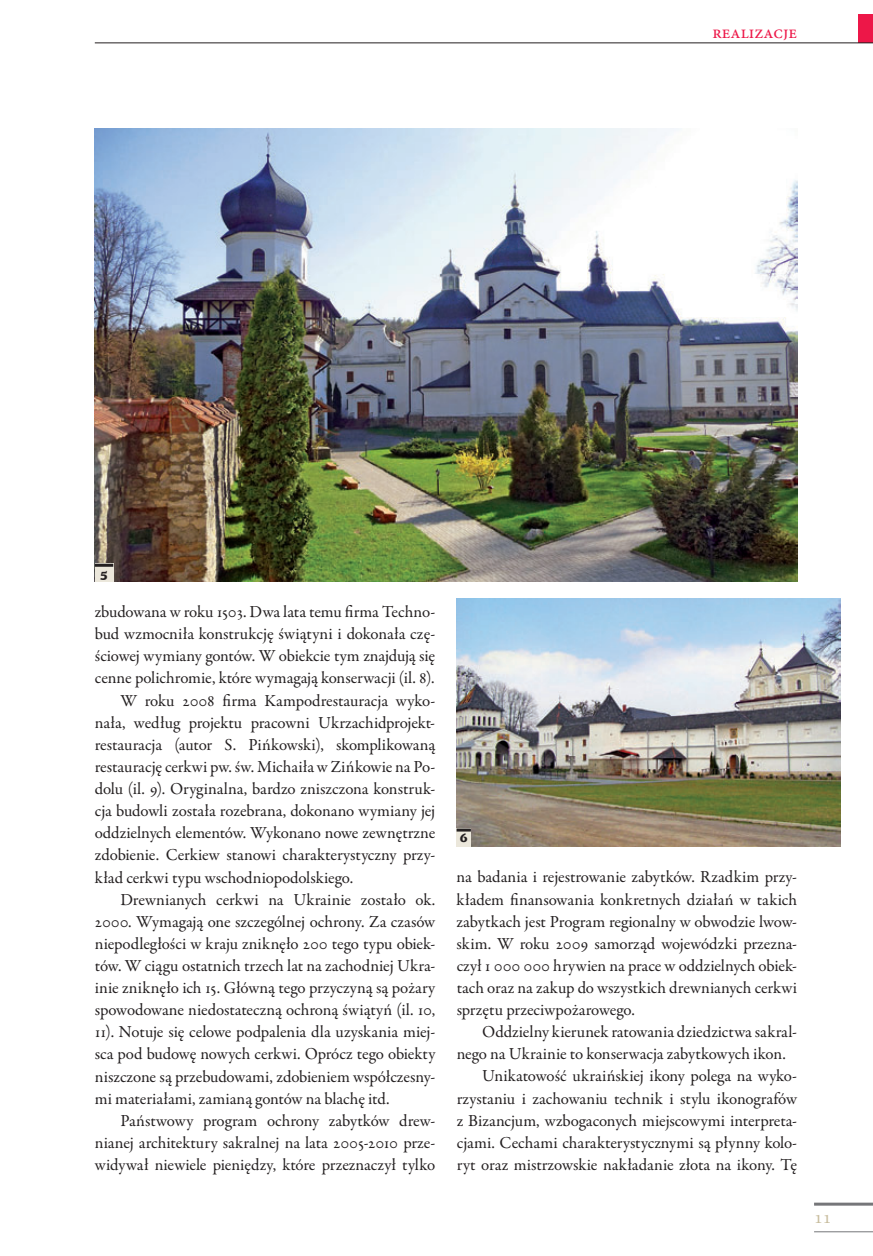
<style>
.page{position:relative;width:873px;height:1256px;background:#fff}
.page>*{position:absolute;margin:0;border:0;box-sizing:border-box;transform-origin:0 0}
.t1{font:18px "Minion Pro";color:#ed1748}
.t2{font:18px "Minion Pro";color:#c8bd9e}
.t3{font:16.8px/22px "Garamond Premr Pro";color:#231f20;text-align:justify}
.t4{font:16.8px "Garamond Premr Pro";letter-spacing:-.02em;color:#231f20}
.t5{font:900 12.75px "PF Agora Serif Pro";color:#231f20}
</style>
<div class="page">
<div style="left:857px;top:14px;width:15px;height:29px;background:#ed1748"></div>
<hr style="left:813px;top:1202px;width:59px;height:3px;background:#757679">
<hr style="left:813px;top:1231px;width:59px;height:1px;background:#757679">
<hr style="left:95px;top:43px;width:777px;height:1px;background:#231f20">
<img style="left:456px;top:598px;width:384px;height:248px">
<div style="left:456px;top:828px;width:14px;height:18px;background:#ebe7db"></div>
<hr style="left:456px;top:828px;width:14px;height:3px;background:#231f20">
<img style="left:95px;top:129px;width:701px;height:453px">
<div style="left:95px;top:564px;width:18px;height:18px;background:#ebe7db"></div>
<hr style="left:95px;top:564px;width:18px;height:3px;background:#231f20">
<p class="t1" style="left:712px;top:20px;width:86px">realizacje</p>
<p class="t5" style="left:100px;top:565px;width:9px">5</p>
<p class="t4" style="left:95px;top:601px;width:342px">zbudowana w roku 1503. Dwa lata temu firma Techno-</p>
<p class="t3" style="left:95px;top:623px;width:342px">bud wzmocniła konstrukcję świątyni i dokonała czę-</p>
<p class="t3" style="left:95px;top:645px;width:342px">ściowej wymiany gontów. W obiekcie tym znajdują się</p>
<p class="t3" style="left:95px;top:667px;width:341px">cenne polichromie, które wymagają konserwacji (il. 8).</p>
<p class="t3" style="left:120px;top:689px;width:316px">W roku 2008 firma Kampodrestauracja wyko-</p>
<p class="t3" style="left:95px;top:711px;width:342px">nała, według projektu pracowni Ukrzachidprojekt-</p>
<p class="t3" style="left:95px;top:734px;width:342px">restauracja (autor S. Pińkowski), skomplikowaną</p>
<p class="t3" style="left:95px;top:756px;width:342px">restaurację cerkwi pw. św. Michaiła w Zińkowie na Po-</p>
<p class="t3" style="left:95px;top:778px;width:342px">dolu (il. 9). Oryginalna, bardzo zniszczona konstruk-</p>
<p class="t3" style="left:95px;top:800px;width:342px">cja budowli została rozebrana, dokonano wymiany jej</p>
<p class="t3" style="left:95px;top:822px;width:342px">oddzielnych elementów. Wykonano nowe zewnętrzne</p>
<p class="t3" style="left:95px;top:844px;width:342px">zdobienie. Cerkiew stanowi charakterystyczny przy-</p>
<p class="t3" style="left:95px;top:866px;width:260px">kład cerkwi typu wschodniopodolskiego.</p>
<p class="t3" style="left:120px;top:888px;width:316px">Drewnianych cerkwi na Ukrainie zostało ok.</p>
<p class="t3" style="left:95px;top:910px;width:342px">2000. Wymagają one szczególnej ochrony. Za czasów</p>
<p class="t3" style="left:95px;top:933px;width:342px">niepodległości w kraju zniknęło 200 tego typu obiek-</p>
<p class="t3" style="left:95px;top:955px;width:342px">tów. W ciągu ostatnich trzech lat na zachodniej Ukra-</p>
<p class="t3" style="left:95px;top:977px;width:342px">inie zniknęło ich 15. Główną tego przyczyną są pożary</p>
<p class="t3" style="left:95px;top:999px;width:342px">spowodowane niedostateczną ochroną świątyń (il. 10,</p>
<p class="t3" style="left:95px;top:1021px;width:342px">11). Notuje się celowe podpalenia dla uzyskania miej-</p>
<p class="t3" style="left:95px;top:1043px;width:342px">sca pod budowę nowych cerkwi. Oprócz tego obiekty</p>
<p class="t3" style="left:95px;top:1065px;width:342px">niszczone są przebudowami, zdobieniem współczesny-</p>
<p class="t3" style="left:95px;top:1087px;width:296px">mi materiałami, zamianą gontów na blachę itd.</p>
<p class="t3" style="left:120px;top:1109px;width:316px">Państwowy program ochrony zabytków drew-</p>
<p class="t4" style="left:95px;top:1132px;width:342px">nianej architektury sakralnej na lata 2005-2010 prze-</p>
<p class="t3" style="left:95px;top:1154px;width:342px">widywał niewiele pieniędzy, które przeznaczył tylko</p>
<p class="t5" style="left:459px;top:829px;width:10px">6</p>
<p class="t3" style="left:456px;top:866px;width:342px">na badania i rejestrowanie zabytków. Rzadkim przy&shy;kładem finansowania konkretnych działań w takich zabytkach jest Program regionalny w obwodzie lwow&shy;skim. W roku 2009 samorząd wojewódzki przezna&shy;czył 1 000 000 hrywien na prace w oddzielnych obiek&shy;tach oraz na zakup do wszystkich drewnianych cerkwi sprzętu przeciwpożarowego.</p>
<p class="t3" style="left:482px;top:1021px;width:316px">Oddzielny kierunek ratowania dziedzictwa sakral-</p>
<p class="t3" style="left:456px;top:1043px;width:330px">nego na Ukrainie to konserwacja zabytkowych ikon.</p>
<p class="t3" style="left:482px;top:1065px;width:316px">Unikatowość ukraińskiej ikony polega na wyko-</p>
<p class="t3" style="left:456px;top:1087px;width:342px">rzystaniu i zachowaniu technik i stylu ikonografów</p>
<p class="t3" style="left:456px;top:1109px;width:342px">z Bizancjum, wzbogaconych miejscowymi interpreta-</p>
<p class="t3" style="left:456px;top:1131px;width:342px">cjami. Cechami charakterystycznymi są płynny kolo-</p>
<p class="t3" style="left:456px;top:1154px;width:342px">ryt oraz mistrzowskie nakładanie złota na ikony. Tę</p>
<p class="t2" style="left:813px;top:1204px;width:19px">11</p>
</div>
